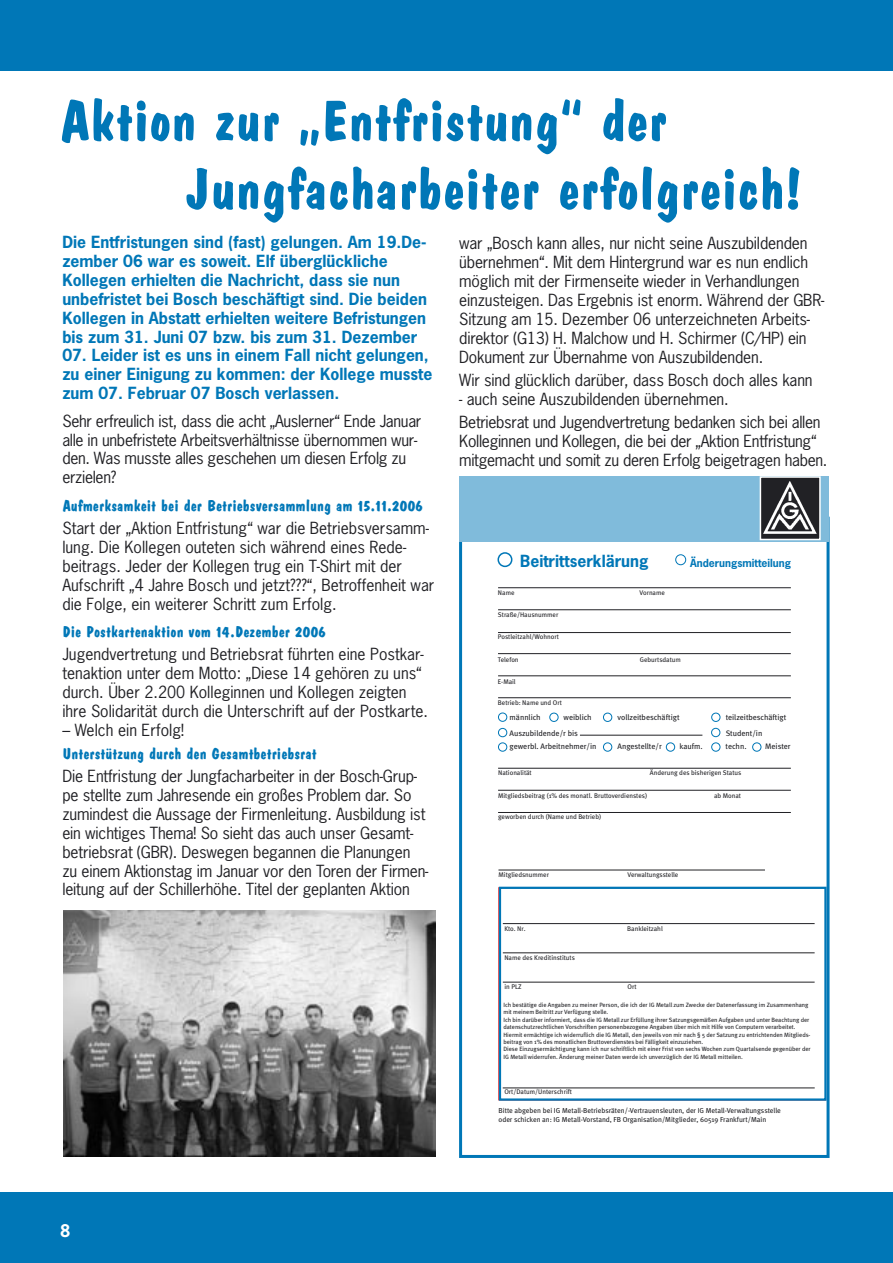
<style>
.page{position:relative;width:893px;height:1263px;background:#fff}
.page>*{position:absolute;margin:0;border:0;box-sizing:border-box;transform-origin:0 0}
.Titel_2{font:700 57px/68.4px "Dom Casual";color:#0077b7}
.Fließtext{font:700 16.5px "News Gothic";color:#fff}
.Fließtext-2{font:15.75px/18.9px "News Gothic";letter-spacing:-.01em;color:#212125}
.Vorspann{font:700 15.75px/18.9px "News Gothic";color:#0077b7}
.Zwischentext{font:700 15.75px "Dom Casual";color:#0077b7}
.t1{font:700 10.5px "News Gothic";color:#0077b7}
.t2{font:7.95px "Meta";color:#212125}
.t3{font:7.2px "Meta";color:#212125}
.t4{font:6.75px "Meta";color:#212125}
.t5{font:6.15px/7.4px "Meta";color:#212125}
.s1{font-weight:400}
</style>
<div class="page">
<div style="left:0;top:1192px;width:893px;height:71px;background:#0077b7"></div>
<div style="left:0;top:0;width:893px;height:71px;background:#0077b7"></div>
<hr style="left:498px;top:870px;width:267px;height:1px;background:#212125">
<hr style="left:503px;top:923px;width:312px;height:1px;background:#212125">
<hr style="left:503px;top:952px;width:312px;height:1px;background:#212125">
<hr style="left:503px;top:982px;width:312px;height:1px;background:#212125">
<hr style="left:503px;top:1087px;width:312px;height:1px;background:#212125">
<hr style="left:498px;top:587px;width:293px;height:1px;background:#212125">
<hr style="left:498px;top:609px;width:293px;height:1px;background:#212125">
<hr style="left:498px;top:653px;width:293px;height:1px;background:#212125">
<hr style="left:498px;top:675px;width:293px;height:1px;background:#212125">
<hr style="left:498px;top:697px;width:293px;height:1px;background:#212125">
<hr style="left:580px;top:735px;width:122px;height:1px;background:#212125">
<hr style="left:498px;top:768px;width:293px;height:1px;background:#212125">
<hr style="left:498px;top:790px;width:293px;height:1px;background:#212125">
<hr style="left:498px;top:812px;width:293px;height:1px;background:#212125">
<div style="left:498px;top:713px;width:9px;height:9px;border:1px solid #0077b7;border-radius:50%"></div>
<div style="left:498px;top:728px;width:9px;height:9px;border:1px solid #0077b7;border-radius:50%"></div>
<div style="left:498px;top:742px;width:9px;height:9px;border:1px solid #0077b7;border-radius:50%"></div>
<div style="left:549px;top:713px;width:9px;height:9px;border:1px solid #0077b7;border-radius:50%"></div>
<div style="left:603px;top:713px;width:9px;height:9px;border:1px solid #0077b7;border-radius:50%"></div>
<div style="left:603px;top:742px;width:9px;height:9px;border:1px solid #0077b7;border-radius:50%"></div>
<div style="left:666px;top:742px;width:9px;height:9px;border:1px solid #0077b7;border-radius:50%"></div>
<div style="left:711px;top:742px;width:9px;height:9px;border:1px solid #0077b7;border-radius:50%"></div>
<div style="left:711px;top:713px;width:9px;height:9px;border:1px solid #0077b7;border-radius:50%"></div>
<div style="left:711px;top:728px;width:9px;height:9px;border:1px solid #0077b7;border-radius:50%"></div>
<div style="left:752px;top:742px;width:9px;height:9px;border:1px solid #0077b7;border-radius:50%"></div>
<div style="left:497px;top:552px;width:15px;height:15px;border:2px solid #0077b7;border-radius:50%"></div>
<div style="left:675px;top:554px;width:11px;height:11px;border:1px solid #0077b7;border-radius:50%"></div>
<hr style="left:498px;top:632px;width:293px;height:1px;background:#212125">
<div style="left:459px;top:517px;width:370px;height:641px;border:3px solid #0077b7"></div>
<div style="left:459px;top:476px;width:370px;height:65px;background:#80bbdb"></div>
<img style="left:763px;top:479px;width:55px;height:58px">
<div style="left:760px;top:476px;width:61px;height:64px;border:2px solid #fff"></div>
<div style="left:499px;top:887px;width:328px;height:214px;border:2px solid #0077b7"></div>
<img style="left:64px;top:910px;width:372px;height:247px">
<p class="Titel_2" style="left:185px;top:87px;width:619px;text-indent:-126px">Aktion zur „Entfristung“ der<br>Jungfacharbeiter erfolgreich!</p>
<p class="Vorspann" style="left:62px;top:232px;width:366px">Die Entfristungen sind (fast) gelungen. Am 19.De&shy;zember 06 war es soweit. Elf überglückliche Kollegen erhielten die Nachricht, dass sie nun unbefristet bei Bosch beschäftigt sind. Die beiden Kollegen in Abstatt erhielten weitere Befristungen bis zum 31. Juni 07 bzw. bis zum 31. Dezember</p>
<p class="Vorspann" style="left:62px;top:346px;width:372px">07. Leider ist es uns in einem Fall nicht gelungen, zu einer Einigung zu kommen: der Kollege musste zum 07. Februar 07 Bosch verlassen.</p>
<p class="Fließtext-2" style="left:62px;top:411px;width:361px">Sehr erfreulich ist, dass die acht „Auslerner“ Ende Januar alle in unbefristete Arbeitsverhältnisse übernommen wur&shy;den. Was musste alles geschehen um diesen Erfolg zu erzielen?</p>
<p class="Zwischentext" style="left:62px;top:496px;width:362px">Aufmerksamkeit bei der Betriebsversammlung am 15.11.2006</p>
<p class="Fließtext-2" style="left:62px;top:518px;width:373px">Start der „Aktion Entfristung“ war die Betriebsversamm&shy;lung. Die Kollegen outeten sich während eines Rede&shy;beitrags. Jeder der Kollegen trug ein T-Shirt mit der Aufschrift „4 Jahre Bosch und jetzt???“, Betroffenheit war die Folge, ein weiterer Schritt zum Erfolg.</p>
<p class="Zwischentext" style="left:62px;top:623px;width:265px">Die Postkartenaktion vom 14.Dezember 2006</p>
<p class="Fließtext-2" style="left:62px;top:644px;width:367px">Jugendvertretung und Betriebsrat führten eine Postkar&shy;tenaktion unter dem Motto: „Diese 14 gehören zu uns“ durch. Über 2.200 Kolleginnen und Kollegen zeigten ihre Solidarität durch die Unterschrift auf der Postkarte.</p>
<p class="Fließtext-2" style="left:62px;top:720px;width:123px">– Welch ein Erfolg!</p>
<p class="Zwischentext" style="left:62px;top:744px;width:256px">Unterstützung durch den Gesamtbetriebsrat</p>
<p class="Fließtext-2" style="left:62px;top:766px;width:368px">Die Entfristung der Jungfacharbeiter in der Bosch-Grup&shy;pe stellte zum Jahresende ein großes Problem dar. So zumindest die Aussage der Firmenleitung. Ausbildung ist ein wichtiges Thema! So sieht das auch unser Gesamt&shy;betriebsrat (GBR). Deswegen begannen die Planungen zu einem Aktionstag im Januar vor den Toren der Firmen&shy;leitung auf der Schillerhöhe. Titel der geplanten Aktion</p>
<p class="Fließtext-2" style="left:459px;top:234px;width:367px">war „Bosch kann alles, nur nicht seine Auszubildenden übernehmen“. Mit dem Hintergrund war es nun endlich möglich mit der Firmenseite wieder in Verhandlungen einzusteigen. Das Ergebnis ist enorm. Während der GBR-Sitzung am 15. Dezember 06 unterzeichneten Arbeits&shy;direktor (G13) H. Malchow und H. Schirmer (C/HP) ein Dokument zur Übernahme von Auszubildenden.</p>
<p class="Fließtext-2" style="left:459px;top:370px;width:355px">Wir sind glücklich darüber, dass Bosch doch alles kann</p>
<p class="Fließtext-2" style="left:459px;top:389px;width:271px">- auch seine Auszubildenden übernehmen.</p>
<p class="Fließtext-2" style="left:459px;top:412px;width:370px">Betriebsrat und Jugendvertretung bedanken sich bei allen<br>Kolleginnen und Kollegen, die bei der „Aktion Entfristung“ mitgemacht und somit zu deren Erfolg beigetragen haben.</p>
<p class="Vorspann" style="left:520px;top:551px;width:130px">Beitrittserklärung</p>
<p class="t1" style="left:690px;top:556px;width:102px">Änderungsmitteilung</p>
<p class="t4" style="left:498px;top:589px;width:18px">Name</p>
<p class="t4" style="left:640px;top:589px;width:27px">Vorname</p>
<p class="t4" style="left:498px;top:611px;width:62px">Straße/Hausnummer</p>
<p class="t4" style="left:498px;top:633px;width:62px">Postleitzahl/Wohnort</p>
<p class="t4" style="left:498px;top:655px;width:22px">Telefon</p>
<p class="t4" style="left:640px;top:655px;width:43px">Geburtsdatum</p>
<p class="t4" style="left:498px;top:677px;width:19px">E-Mail</p>
<p class="t4" style="left:498px;top:698px;width:65px">Betrieb: Name und Ort</p>
<p class="t2" style="left:510px;top:712px;width:33px">männlich</p>
<p class="t2" style="left:564px;top:712px;width:29px">weiblich</p>
<p class="t2" style="left:618px;top:712px;width:63px">vollzeitbeschäftigt</p>
<p class="t2" style="left:726px;top:712px;width:62px">teilzeitbeschäftigt</p>
<p class="t2" style="left:510px;top:728px;width:70px">Auszubildende/r bis</p>
<p class="t2" style="left:726px;top:728px;width:38px">Student/in</p>
<p class="t2" style="left:510px;top:742px;width:88px">gewerbl. Arbeitnehmer/in</p>
<p class="t2" style="left:618px;top:742px;width:46px">Angestellte/r</p>
<p class="t2" style="left:680px;top:742px;width:25px">kaufm.</p>
<p class="t2" style="left:726px;top:742px;width:22px">techn.</p>
<p class="t2" style="left:765px;top:742px;width:27px">Meister</p>
<p class="t4" style="left:498px;top:768px;width:35px">Nationalität</p>
<p class="t4" style="left:650px;top:768px;width:93px">Änderung des bisherigen Status</p>
<p class="t4" style="left:498px;top:792px;width:150px">Mitgliedsbeitrag (1% des monatl. Bruttoverdienstes)</p>
<p class="t4" style="left:714px;top:792px;width:28px">ab Monat</p>
<p class="t4" style="left:498px;top:813px;width:105px">geworben durch (Name und Betrieb)</p>
<p class="t4" style="left:498px;top:870px;width:52px">Mitgliedsnummer</p>
<p class="t4" style="left:627px;top:870px;width:52px">Verwaltungsstelle</p>
<p class="t4" style="left:504px;top:924px;width:23px">Kto. Nr.</p>
<p class="t4" style="left:627px;top:924px;width:37px">Bankleitzahl</p>
<p class="t4" style="left:504px;top:953px;width:72px">Name des Kreditinstituts</p>
<p class="t4" style="left:504px;top:983px;width:19px">in PLZ</p>
<p class="t4" style="left:628px;top:983px;width:11px">Ort</p>
<p class="t5" style="left:503px;top:1001px;width:307px">Ich bestätige die Angaben zu meiner Person, die ich der IG Metall zum Zwecke der Datenerfassung im Zusammenhang mit meinem Beitritt zur Verfügung stelle.</p>
<p class="t5" style="left:503px;top:1016px;width:307px">Ich bin darüber informiert, dass die IG Metall zur Erfüllung ihrer Satzungsgemäßen Aufgaben und unter Beachtung der datenschutzrechtlichen Vorschriften personenbezogene Angaben über mich mit Hilfe von Computern verarbeitet.</p>
<p class="t5" style="left:503px;top:1030px;width:309px">Hiermit ermächtige ich widerruflich die IG Metall, den jeweils von mir nach § 5 der Satzung zu entrichtenden Mitglieds&shy;beitrag von 1% des monatlichen Bruttoverdienstes bei Fälligkeit einzuziehen.</p>
<p class="t5" style="left:503px;top:1045px;width:309px">Diese Einzugsermächtigung kann ich nur schriftlich mit einer Frist von sechs Wochen zum Quartalsende gegenüber der<br>IG Metall widerrufen. Änderung meiner Daten werde ich unverzüglich der IG Metall mitteilen.</p>
<p class="t4" style="left:504px;top:1088px;width:69px">Ort/Datum/Unterschrift</p>
<p class="t3" style="left:498px;top:1106px;width:284px">Bitte abgeben bei IG Metall-Betriebsräten/-Vertrauensleuten, der IG Metall-Verwaltungsstelle</p>
<p class="t3" style="left:498px;top:1115px;width:269px">oder schicken an: IG Metall-Vorstand, FB Organisation/Mitglieder, 60519 Frankfurt/Main</p>
<p class="Fließtext" style="left:60px;top:1220px;width:13px">8<span class="s1">8</span></p>
<p class="Fließtext" style="left:64px;top:1222px;width:12px">4</p>
</div>
